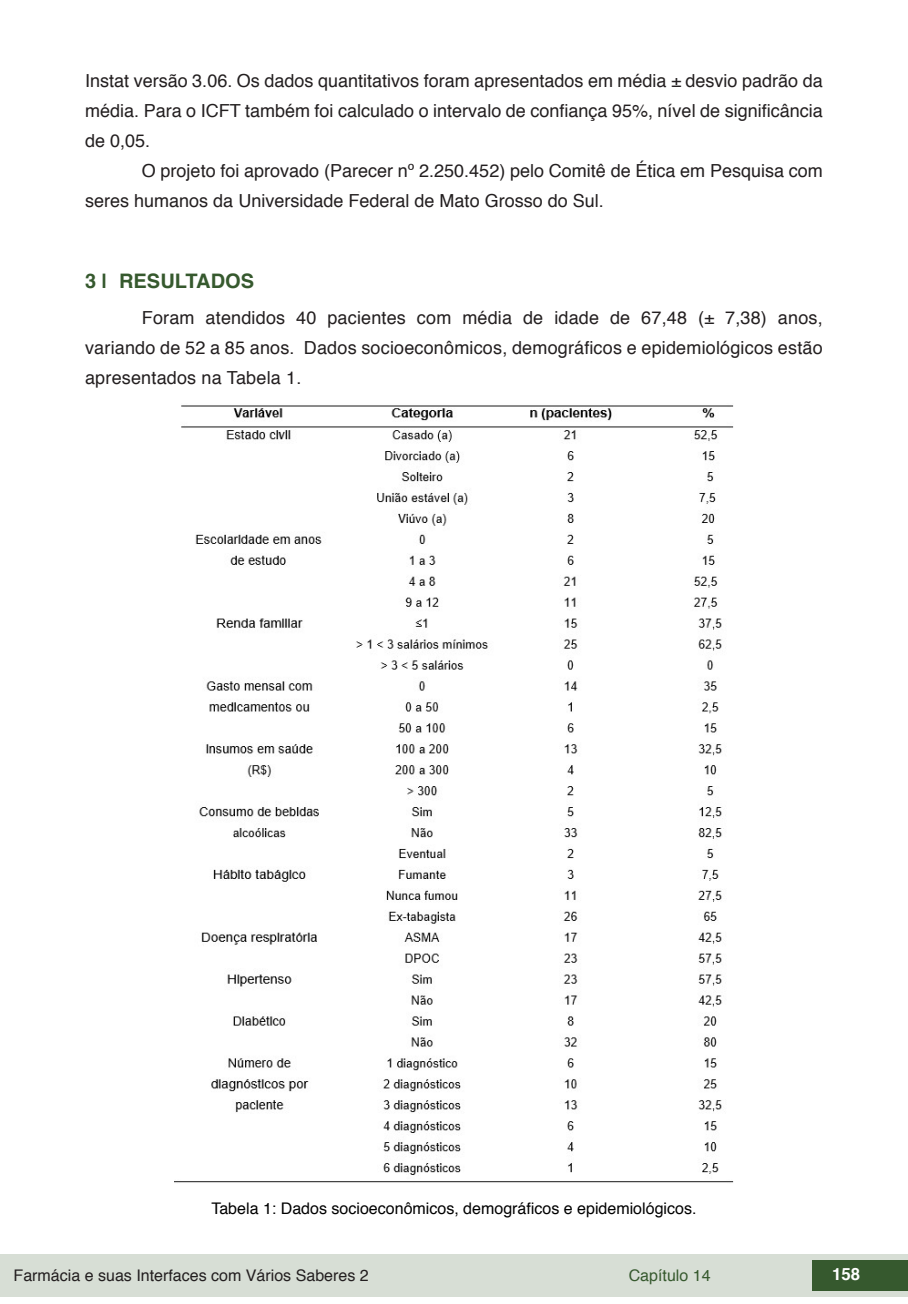
<style>
.page{position:relative;width:908px;height:1304px;background:#fff}
.page>*{position:absolute;margin:0;border:0;box-sizing:border-box;transform-origin:0 0}
.t1{font:700 20px "Helvetica";color:#36592e}
.txt{font:18px/30px "Helvetica";color:#231f20;text-align:justify}
.t2{font:700 16.8px "Helvetica";color:#fff}
.imagens_graf_tab{font:16px "Helvetica";color:#000}
.t3{font:16px "Helvetica";color:#231f20}
.t4{font:16px "Helvetica";color:#36592e}
</style>
<div class="page">
<div style="left:0;top:1254px;width:906px;height:43px;background:#d7ded5"></div>
<div style="left:812px;top:1261px;width:95px;height:30px;background:#36592e"></div>
<img style="left:174px;top:405px;width:559px;height:778px">
<p class="txt" style="left:85px;top:66px;width:738px">Instat versão 3.06. Os dados quantitativos foram apresentados em média ± desvio padrão da média. Para o ICFT também foi calculado o intervalo de confiança 95%, nível de significância de 0,05.</p>
<p class="txt" style="left:85px;top:156px;width:739px;text-indent:57px">O projeto foi aprovado (Parecer nº 2.250.452) pelo Comitê de Ética em Pesquisa com seres humanos da Universidade Federal de Mato Grosso do Sul.</p>
<p class="t1" style="left:85px;top:265px;width:170px">3 | RESULTADOS</p>
<p class="txt" style="left:85px;top:303px;width:738px;text-indent:57px">Foram atendidos 40 pacientes com média de idade de 67,48 (± 7,38) anos, variando de 52 a 85 anos. Dados socioeconômicos, demográficos e epidemiológicos estão apresentados na Tabela 1.</p>
<p class="imagens_graf_tab" style="left:211px;top:1196px;width:486px">Tabela 1: Dados socioeconômicos, demográficos e epidemiológicos.</p>
<p class="t3" style="left:14px;top:1263px;width:356px">Farmácia e suas Interfaces com Vários Saberes 2</p>
<p class="t4" style="left:628px;top:1263px;width:83px">Capítulo 14</p>
<p class="t2" style="left:831px;top:1261px;width:30px">158</p>
</div>
